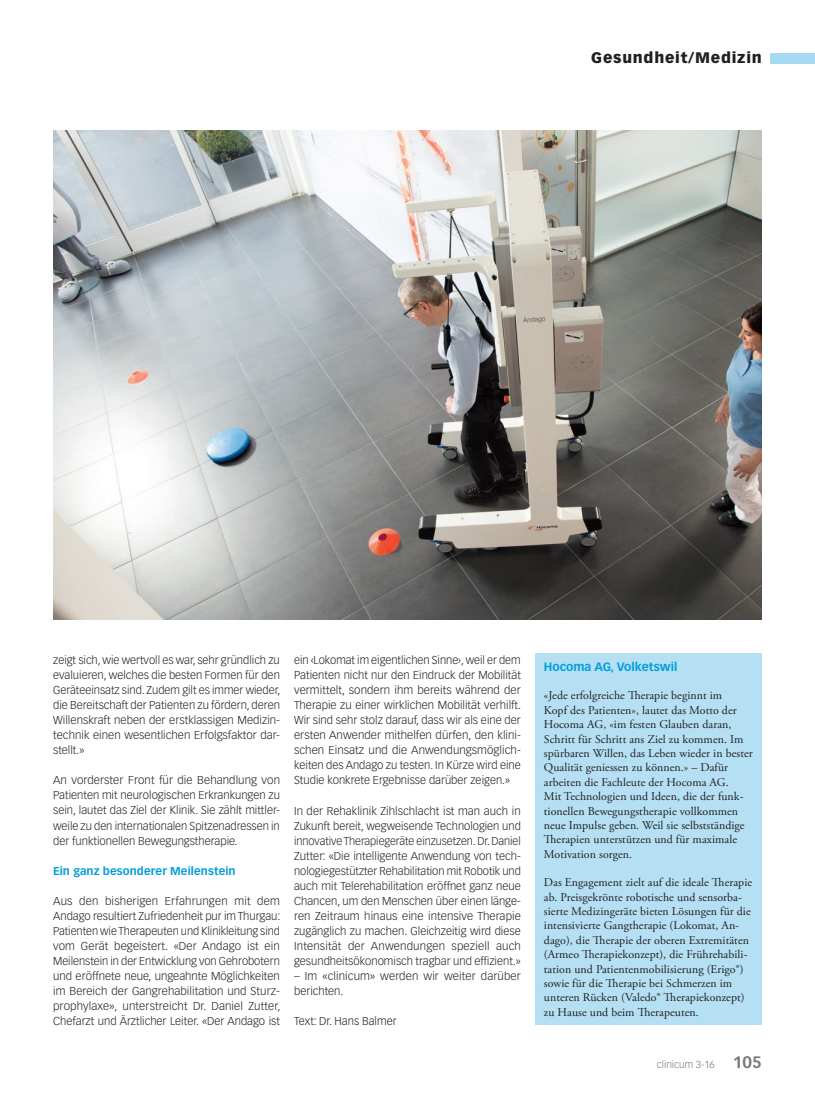
<style>
.page{position:relative;width:815px;height:1099px;background:#fff}
.page>*{position:absolute;margin:0;border:0;box-sizing:border-box;transform-origin:0 0}
.t1{font:900 15px "Vectora LT Std";letter-spacing:.05em;color:#231f20}
.t2{font:11.88px/14.4px "Adobe Garamond Pro";letter-spacing:.005em;color:#231f20}
.t3{font:700 11.88px "Vectora LT Std";color:#009fda}
.t4{font:300 11.25px/15px "Vectora LT Std";color:#231f20;text-align:justify}
.t5{font:700 11.25px "Vectora LT Std";letter-spacing:.005em;color:#009fda}
.t6{font:300 10px "Vectora LT Std";color:#76787b}
.s1{font-weight:700;font-size:16.25px}
</style>
<div class="page">
<div style="left:770px;top:53px;width:45px;height:10px;background:#a5daf2"></div>
<div style="left:535px;top:652px;width:227px;height:372px;background:#b5e0f4"></div>
<img style="left:53px;top:130px;width:709px;height:489px">
<h1 class="t1" style="left:591px;top:49px;width:172px">Gesundheit/Medizin</h1>
<p class="t4" style="left:53px;top:653px;width:229px">zeigt sich, wie wertvoll es war, sehr gründlich zu evaluieren, welches die besten Formen für den Geräteeinsatz sind. Zudem gilt es immer wieder, die Bereitschaft der Patienten zu fördern, deren Willenskraft neben der erstklassigen Medizin&shy;technik einen wesentlichen Erfolgsfaktor dar&shy;stellt.»</p>
<p class="t4" style="left:53px;top:773px;width:228px">An vorderster Front für die Behandlung von Patienten mit neurologischen Erkrankungen zu sein, lautet das Ziel der Klinik. Sie zählt mittler&shy;weile zu den internationalen Spitzenadressen in der funktionellen Bewegungstherapie.</p>
<p class="t5" style="left:53px;top:863px;width:184px">Ein ganz besonderer Meilenstein</p>
<p class="t4" style="left:53px;top:893px;width:229px;text-align:left">Aus den bisherigen Erfahrungen mit dem Andago resultiert Zufriedenheit pur im Thurgau:<br>Patienten wie Therapeuten und Klinikleitung sind vom Gerät begeistert. «Der Andago ist ein Meilenstein in der Entwicklung von Gehrobotern und eröffnete neue, ungeahnte Möglichkeiten im Bereich der Gangrehabilitation und Sturz&shy;prophylaxe», unterstreicht Dr. Daniel Zutter, Chefarzt und Ärztlicher Leiter. «Der Andago ist</p>
<p class="t4" style="left:294px;top:653px;width:229px">ein ‹Lokomat im eigentlichen Sinne›, weil er dem Patienten nicht nur den Eindruck der Mobilität vermittelt, sondern ihm bereits während der Therapie zu einer wirklichen Mobilität verhilft.<br>Wir sind sehr stolz darauf, dass wir als eine der ersten Anwender mithelfen dürfen, den klini&shy;schen Einsatz und die Anwendungsmöglich&shy;keiten des Andago zu testen. In Kürze wird eine Studie konkrete Ergebnisse darüber zeigen.»</p>
<p class="t4" style="left:294px;top:803px;width:228px">In der Rehaklinik Zihlschlacht ist man auch in Zukunft bereit, wegweisende Technologien und innovative Therapiegeräte einzusetzen. Dr. Daniel Zutter: «Die intelligente Anwendung von tech&shy;nologiegestützter Rehabilitation mit Robotik und auch mit Telerehabilitation eröffnet ganz neue Chancen, um den Menschen über einen länge&shy;ren Zeitraum hinaus eine intensive Therapie zugänglich zu machen. Gleichzeitig wird diese Intensität der Anwendungen speziell auch gesundheitsökonomisch tragbar und effizient.»</p>
<p class="t4" style="left:294px;top:968px;width:228px">– Im «clinicum» werden wir weiter darüber berichten.</p>
<p class="t4" style="left:294px;top:1013px;width:104px">Text: Dr. Hans Balmer</p>
<p class="t3" style="left:544px;top:659px;width:135px">Hocoma AG, Volketswil</p>
<p class="t2" style="left:544px;top:689px;width:210px">«Jede erfolgreiche Therapie beginnt im<br>Kopf des Patienten», lautet das Motto der Hocoma AG, «im festen Glauben daran, Schritt für Schritt ans Ziel zu kommen. Im spürbaren Willen, das Leben wieder in bester Qualität geniessen zu können.» – Dafür arbeiten die Fachleute der Hocoma AG.<br>Mit Technologien und Ideen, die der funk&shy;tionellen Bewegungstherapie vollkommen neue Impulse geben. Weil sie selbstständige Therapien unterstützen und für maximale Motivation sorgen.</p>
<p class="t2" style="left:544px;top:875px;width:210px">Das Engagement zielt auf die ideale Therapie ab. Preisgekrönte robotische und sensorba&shy;sierte Medizingeräte bieten Lösungen für die intensivierte Gangtherapie (Lokomat, An&shy;dago), die Therapie der oberen Extremitäten (Armeo Therapiekonzept), die Frührehabili&shy;tation und Patientenmobilisierung (Erigo®) sowie für die Therapie bei Schmerzen im unteren Rücken (Valedo® Therapiekonzept) zu Hause und beim Therapeuten.</p>
<p class="t6" style="left:657px;top:1058px;width:106px">clinicum 3-16 <span class="s1">105</span></p>
</div>
